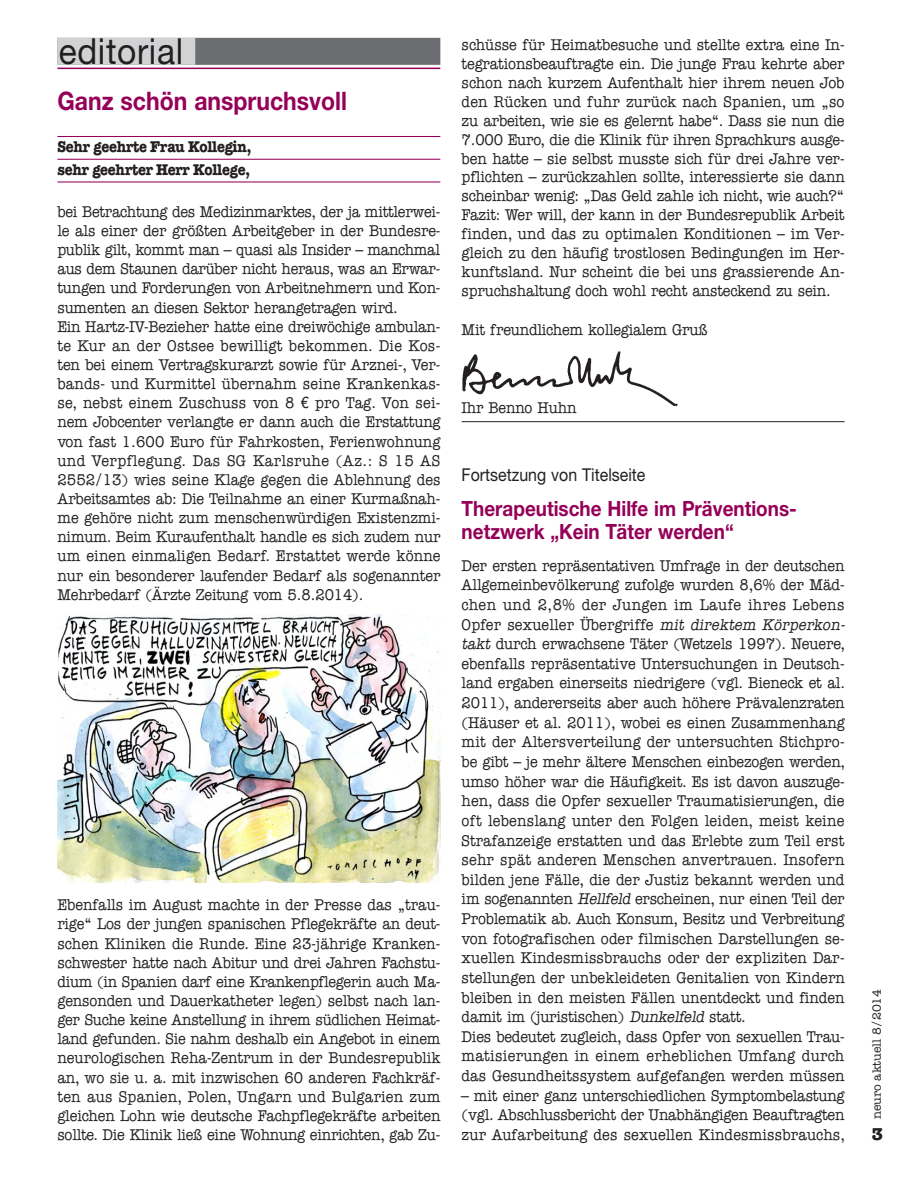
<style>
.page{position:relative;width:902px;height:1191px;background:#fff}
.page>*{position:absolute;margin:0;border:0;box-sizing:border-box;transform-origin:0 0}
.t1{font:36px "Helvetica Neue LT Std";letter-spacing:.02em;color:#231f20;scale:.93 1}
.t2{font:700 25.5px "Helvetica Neue LT Std";color:#950058;scale:.9 1}
.t3{font:700 21px/23px "Helvetica Neue LT Std";color:#950058;scale:.9 1}
.t4{font:17.7px "Helvetica Neue LT Std";color:#231f20;scale:.9 1}
.t5{font:700 17.25px "American Typewriter";color:#231f20}
.t6{font:500 15.75px/19.2px "American Typewriter";letter-spacing:-.005em;color:#231f20;text-align:justify;scale:.9 1}
.t7{font:700 15.75px/22.8px "American Typewriter";letter-spacing:-.02em;color:#231f20;scale:.9 1}
.t8{font:500 12px "American Typewriter";color:#231f20}
.s1{font-family:"Helvetica Neue LT Std";font-weight:400}
.s2{font-style:italic}
</style>
<div class="page">
<div style="left:57px;top:38px;width:383px;height:27px;background:#6c6d70"></div>
<div style="left:57px;top:38px;width:138px;height:27px;background:#d1d2d4"></div>
<hr style="left:57px;top:68px;width:383px;height:1px;background:#950058">
<hr style="left:57px;top:136px;width:383px;height:1px;background:#950058">
<hr style="left:57px;top:159px;width:383px;height:1px;background:#950058">
<hr style="left:57px;top:181px;width:383px;height:1px;background:#950058">
<img style="left:57px;top:614px;width:383px;height:268px">
<hr style="left:461px;top:421px;width:383px;height:1px;background:#231f20">
<img style="left:462px;top:351px;width:216px;height:55px">
<h1 class="t1" style="left:59px;top:30px;width:135px">editorial</h1>
<h2 class="t2" style="left:57px;top:85px;width:323px">Ganz schön anspruchsvoll</h2>
<p class="t7" style="left:57px;top:135px;width:217px">Sehr geehrte Frau Kollegin, sehr geehrter Herr Kollege,</p>
<p class="t6" style="left:57px;top:202px;width:427px;text-align:left">bei Betrachtung des Medizinmarktes, der ja mittlerwei&shy;le als einer der größten Arbeitgeber in der Bundesre&shy;publik gilt, kommt man – quasi als Insider – manchmal aus dem Staunen darüber nicht heraus, was an Erwar&shy;tungen und Forderungen von Arbeitnehmern und Kon&shy;sumenten an diesen Sektor herangetragen wird.<br>Ein Hartz-IV-Bezieher hatte eine dreiwöchige ambulan&shy;te Kur an der Ostsee bewilligt bekommen. Die Kos&shy;ten bei einem Vertragskurarzt sowie für Arznei-, Ver&shy;bands- und Kurmittel übernahm seine Krankenkas&shy;se, nebst einem Zuschuss von 8 <span class="s1">€</span> pro Tag. Von sei&shy;nem Jobcenter verlangte er dann auch die Erstattung von fast 1.600 Euro für Fahrkosten, Ferienwohnung und Verpflegung. Das SG Karlsruhe (Az.: S 15 AS 2552/13) wies seine Klage gegen die Ablehnung des Arbeitsamtes ab: Die Teilnahme an einer Kurmaßnah&shy;me gehöre nicht zum menschenwürdigen Existenzmi&shy;nimum. Beim Kuraufenthalt handle es sich zudem nur um einen einmaligen Bedarf. Erstattet werde könne nur ein besonderer laufender Bedarf als sogenannter Mehrbedarf (Ärzte Zeitung vom 5.8.2014).</p>
<p class="t6" style="left:57px;top:895px;width:427px">Ebenfalls im August machte in der Presse das „trau&shy;rige“ Los der jungen spanischen Pflegekräfte an deut&shy;schen Kliniken die Runde. Eine 23-jährige Kranken&shy;schwester hatte nach Abitur und drei Jahren Fachstu&shy;dium (in Spanien darf eine Krankenpflegerin auch Ma&shy;gensonden und Dauerkatheter legen) selbst nach lan&shy;ger Suche keine Anstellung in ihrem südlichen Heimat&shy;land gefunden. Sie nahm deshalb ein Angebot in einem neurologischen Reha-Zentrum in der Bundesrepublik an, wo sie u. a. mit inzwischen 60 anderen Fachkräf&shy;ten aus Spanien, Polen, Ungarn und Bulgarien zum gleichen Lohn wie deutsche Fachpflegekräfte arbeiten sollte. Die Klinik ließ eine Wohnung einrichten, gab Zu-</p>
<p class="t6" style="left:461px;top:36px;width:427px">schüsse für Heimatbesuche und stellte extra eine In&shy;tegrationsbeauftragte ein. Die junge Frau kehrte aber schon nach kurzem Aufenthalt hier ihrem neuen Job den Rücken und fuhr zurück nach Spanien, um „so zu arbeiten, wie sie es gelernt habe“. Dass sie nun die 7.000 Euro, die die Klinik für ihren Sprachkurs ausge&shy;ben hatte – sie selbst musste sich für drei Jahre ver&shy;pflichten – zurückzahlen sollte, interessierte sie dann scheinbar wenig: „Das Geld zahle ich nicht, wie auch?“ Fazit: Wer will, der kann in der Bundesrepublik Arbeit finden, und das zu optimalen Konditionen – im Ver&shy;gleich zu den häufig trostlosen Bedingungen im Her&shy;kunftsland. Nur scheint die bei uns grassierende An&shy;spruchshaltung doch wohl recht ansteckend zu sein.</p>
<p class="t6" style="left:461px;top:320px;width:274px">Mit freundlichem kollegialem Gruß</p>
<p class="t6" style="left:461px;top:398px;width:129px">Ihr Benno Huhn</p>
<p class="t4" style="left:461px;top:464px;width:206px">Fortsetzung von Titelseite</p>
<h3 class="t3" style="left:461px;top:496px;width:374px">Therapeutische Hilfe im Präventions&shy;netzwerk „Kein Täter werden“</h3>
<p class="t6" style="left:461px;top:556px;width:430px;line-height:19.6px;text-align:left">Der ersten repräsentativen Umfrage in der deutschen Allgemeinbevölkerung zufolge wurden 8,6% der Mäd&shy;chen und 2,8% der Jungen im Laufe ihres Lebens Opfer sexueller Übergriffe <span class="s2">mit direktem Körperkon&shy;takt</span> durch erwachsene Täter (Wetzels 1997). Neuere, ebenfalls repräsentative Untersuchungen in Deutsch&shy;land ergaben einerseits niedrigere (vgl. Bieneck et al.<br>2011), andererseits aber auch höhere Prävalenzraten (Häuser et al. 2011), wobei es einen Zusammenhang mit der Altersverteilung der untersuchten Stichpro&shy;be gibt – je mehr ältere Menschen einbezogen werden, umso höher war die Häufigkeit. Es ist davon auszuge&shy;hen, dass die Opfer sexueller Traumatisierungen, die oft lebenslang unter den Folgen leiden, meist keine Strafanzeige erstatten und das Erlebte zum Teil erst sehr spät anderen Menschen anvertrauen. Insofern bilden jene Fälle, die der Justiz bekannt werden und im sogenannten <span class="s2">Hellfeld</span> erscheinen, nur einen Teil der Problematik ab. Auch Konsum, Besitz und Verbreitung von fotografischen oder filmischen Darstellungen se&shy;xuellen Kindesmissbrauchs oder der expliziten Dar&shy;stellungen der unbekleideten Genitalien von Kindern bleiben in den meisten Fällen unentdeckt und finden damit im (juristischen) <span class="s2">Dunkelfeld</span> statt.<br>Dies bedeutet zugleich, dass Opfer von sexuellen Trau&shy;matisierungen in einem erheblichen Umfang durch das Gesundheitssystem aufgefangen werden müssen</p>
<p class="t6" style="left:461px;top:1085px;width:427px;line-height:19.6px">– mit einer ganz unterschiedlichen Symptombelastung (vgl. Abschlussbericht der Unabhängigen Beauftragten zur Aufarbeitung des sexuellen Kindesmissbrauchs,</p>
<p class="t8" style="left:870px;top:1119px;width:132px;rotate:-90deg">neuro aktuell 8/2014</p>
<p class="t5" style="left:871px;top:1124px;width:13px">3</p>
</div>
